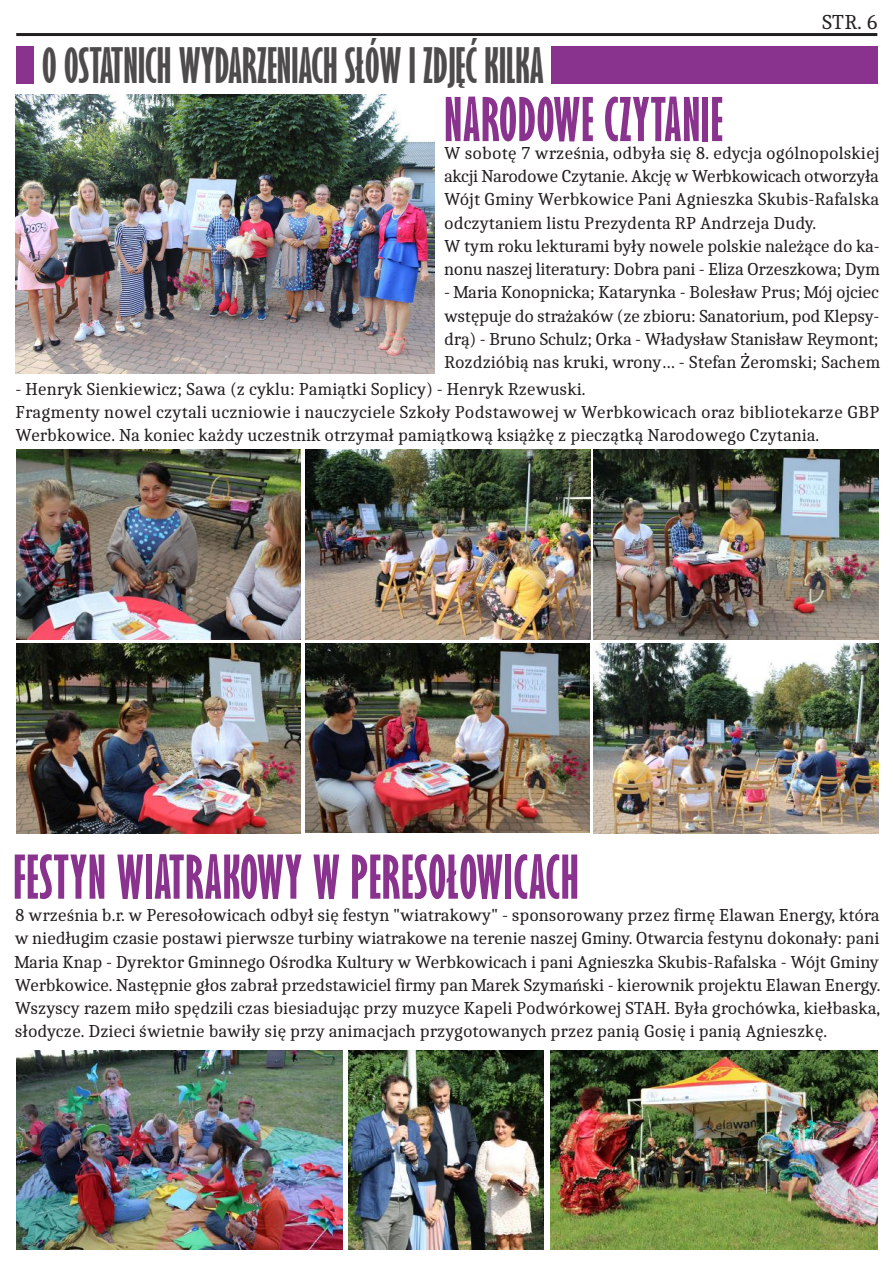
<style>
.page{position:relative;width:893px;height:1263px;background:#fff}
.page>*{position:absolute;margin:0;border:0;box-sizing:border-box;transform-origin:0 0}
.t1{font:700 extra-condensed 55.5px "Gill Sans";letter-spacing:.015em;color:#89338e}
.t2{font:700 extra-condensed 45px "Gill Sans";color:#4e4b4c}
.t3{font:21px "Caladea";color:#241f1f}
.t4{font:18px/23.2px "Caladea";color:#241f1f}
</style>
<div class="page">
<img style="left:16px;top:95px;width:418px;height:279px">
<img style="left:16px;top:450px;width:285px;height:189px">
<img style="left:306px;top:450px;width:284px;height:189px">
<img style="left:594px;top:450px;width:284px;height:189px">
<img style="left:16px;top:644px;width:285px;height:189px">
<img style="left:306px;top:644px;width:284px;height:189px">
<img style="left:594px;top:644px;width:284px;height:189px">
<hr style="left:16px;top:33px;width:861px;height:3px;background:#241f1f">
<div style="left:16px;top:47px;width:18px;height:37px;background:#89338e"></div>
<div style="left:551px;top:47px;width:326px;height:37px;background:#89338e"></div>
<img style="left:16px;top:1050px;width:327px;height:199px">
<img style="left:551px;top:1050px;width:327px;height:199px">
<img style="left:349px;top:1050px;width:195px;height:199px">
<h2 class="t2" style="left:42px;top:38px;width:503px">O OSTATNICH WYDARZENIACH SŁÓW I ZDJĘĆ KILKA</h2>
<p class="t3" style="left:822px;top:10px;width:58px">STR. 6</p>
<h1 class="t1" style="left:444px;top:86px;width:280px">NARODOWE CZYTANIE</h1>
<p class="t4" style="left:444px;top:141px;width:437px">W sobotę 7 września, odbyła się 8. edycja ogólnopolskiej akcji Narodowe Czytanie. Akcję w Werbkowicach otworzyła Wójt Gminy Werbkowice Pani Agnieszka Skubis-Rafalska odczytaniem listu Prezydenta RP Andrzeja Dudy.<br>W tym roku lekturami były nowele polskie należące do ka&shy;nonu naszej literatury: Dobra pani - Eliza Orzeszkowa; Dym</p>
<p class="t4" style="left:444px;top:280px;width:438px;text-align:justify">- Maria Konopnicka; Katarynka - Bolesław Prus; Mój ojciec wstępuje do strażaków (ze zbioru: Sanatorium, pod Klepsy&shy;drą) - Bruno Schulz; Orka - Władysław Stanisław Reymont; Rozdzióbią nas kruki, wrony… - Stefan Żeromski; Sachem</p>
<p class="t4" style="left:16px;top:377px;width:865px">- Henryk Sienkiewicz; Sawa (z cyklu: Pamiątki Soplicy) - Henryk Rzewuski.<br>Fragmenty nowel czytali uczniowie i nauczyciele Szkoły Podstawowej w Werbkowicach oraz bibliotekarze GBP<br>Werbkowice. Na koniec każdy uczestnik otrzymał pamiątkową książkę z pieczątką Narodowego Czytania.</p>
<h1 class="t1" style="left:13px;top:843px;width:567px">FESTYN WIATRAKOWY W PERESOŁOWICACH</h1>
<p class="t4" style="left:15px;top:903px;width:867px;text-align:justify">8 września b.r. w Peresołowicach odbył się festyn "wiatrakowy" - sponsorowany przez firmę Elawan Energy, która w niedługim czasie postawi pierwsze turbiny wiatrakowe na terenie naszej Gminy. Otwarcia festynu dokonały: pani Maria Knap - Dyrektor Gminnego Ośrodka Kultury w Werbkowicach i pani Agnieszka Skubis-Rafalska - Wójt Gminy Werbkowice. Następnie głos zabrał przedstawiciel firmy pan Marek Szymański - kierownik projektu Elawan Energy.<br>Wszyscy razem miło spędzili czas biesiadując przy muzyce Kapeli Podwórkowej STAH. Była grochówka, kiełbaska, słodycze. Dzieci świetnie bawiły się przy animacjach przygotowanych przez panią Gosię i panią Agnieszkę.</p>
</div>
